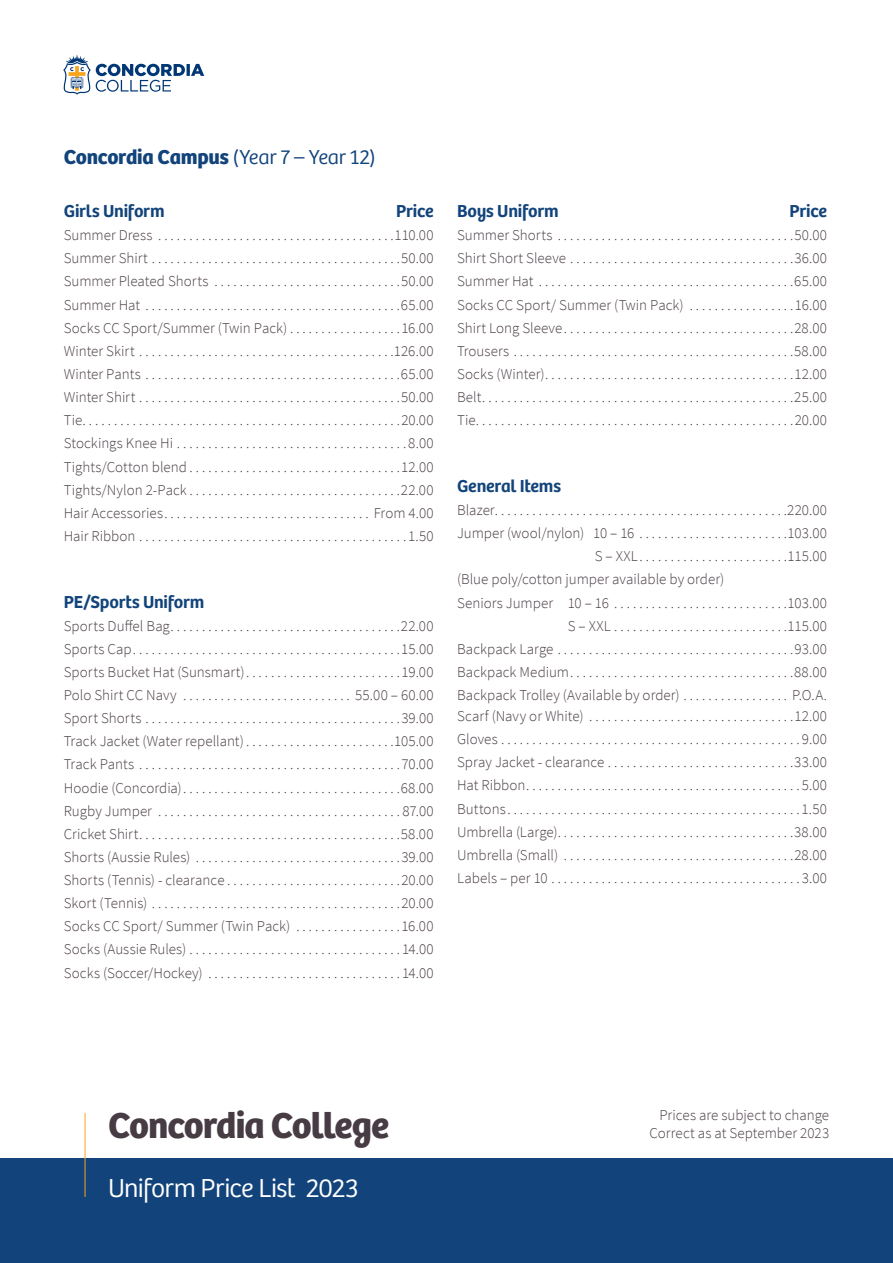
<style>
.page{position:relative;width:893px;height:1263px;background:#fff}
.page>*{position:absolute;margin:0;border:0;box-sizing:border-box;transform-origin:0 0}
.t1{font:700 37.5px "Bree";letter-spacing:-.03em;color:#483c44}
.t2{font:300 27px "Bree";letter-spacing:-.03em;color:#fff}
.t3{font:700 21px "Bree";letter-spacing:-.015em;color:#12447b}
.t4{font:600 18px "Bree";letter-spacing:-.01em;color:#12447b}
.Body{font:300 15px/18px "Source Sans Pro";color:#483c44;text-align:right}
.s1{font-weight:300}
</style>
<div class="page">
<div style="left:0;top:1158px;width:893px;height:105px;background:#12447b"></div>
<hr style="left:85px;top:1113px;width:1px;height:84px;background:#f9a51b">
<svg style="left:63px;top:55px;width:141px;height:40px"></svg>
<h1 class="t3" style="left:64px;top:140px;width:314px">Concordia Campus <span class="s1">(Year 7 – Year 12)</span></h1>
<h2 class="t4" style="left:64px;top:197px;width:102px">Girls Uniform</h2>
<h2 class="t4" style="left:396px;top:197px;width:39px">Price</h2>
<p class="Body" style="left:64px;top:226px;width:371px">Summer Dress . . . . . . . . . . . . . . . . . . . . . . . . . . . . . . . . . . . . . 110.00</p>
<p class="Body" style="left:64px;top:249px;width:371px">Summer Shirt . . . . . . . . . . . . . . . . . . . . . . . . . . . . . . . . . . . . . . . 50.00</p>
<p class="Body" style="left:64px;top:272px;width:371px">Summer Pleated Shorts . . . . . . . . . . . . . . . . . . . . . . . . . . . . . 50.00</p>
<p class="Body" style="left:64px;top:296px;width:371px">Summer Hat . . . . . . . . . . . . . . . . . . . . . . . . . . . . . . . . . . . . . . . . 65.00</p>
<p class="Body" style="left:64px;top:319px;width:371px">Socks CC Sport/Summer (Twin Pack) . . . . . . . . . . . . . . . . . 16.00</p>
<p class="Body" style="left:64px;top:342px;width:371px">Winter Skirt . . . . . . . . . . . . . . . . . . . . . . . . . . . . . . . . . . . . . . . . 126.00</p>
<p class="Body" style="left:64px;top:365px;width:371px">Winter Pants . . . . . . . . . . . . . . . . . . . . . . . . . . . . . . . . . . . . . . . . 65.00</p>
<p class="Body" style="left:64px;top:388px;width:371px">Winter Shirt . . . . . . . . . . . . . . . . . . . . . . . . . . . . . . . . . . . . . . . . . 50.00</p>
<p class="Body" style="left:64px;top:411px;width:371px">Tie . . . . . . . . . . . . . . . . . . . . . . . . . . . . . . . . . . . . . . . . . . . . . . . . . . 20.00</p>
<p class="Body" style="left:64px;top:434px;width:371px">Stockings Knee Hi . . . . . . . . . . . . . . . . . . . . . . . . . . . . . . . . . . . . 8.00</p>
<p class="Body" style="left:64px;top:457px;width:371px">Tights/Cotton blend . . . . . . . . . . . . . . . . . . . . . . . . . . . . . . . . . 12.00</p>
<p class="Body" style="left:64px;top:481px;width:371px">Tights/Nylon 2-Pack . . . . . . . . . . . . . . . . . . . . . . . . . . . . . . . . . 22.00</p>
<p class="Body" style="left:64px;top:504px;width:371px">Hair Accessories . . . . . . . . . . . . . . . . . . . . . . . . . . . . . . . . . From 4.00</p>
<p class="Body" style="left:64px;top:527px;width:371px">Hair Ribbon . . . . . . . . . . . . . . . . . . . . . . . . . . . . . . . . . . . . . . . . . . 1.50</p>
<h2 class="t4" style="left:64px;top:588px;width:142px">PE/Sports Uniform</h2>
<p class="Body" style="left:64px;top:617px;width:371px">Sports Duffel Bag . . . . . . . . . . . . . . . . . . . . . . . . . . . . . . . . . . . . 22.00</p>
<p class="Body" style="left:64px;top:640px;width:371px">Sports Cap . . . . . . . . . . . . . . . . . . . . . . . . . . . . . . . . . . . . . . . . . . 15.00</p>
<p class="Body" style="left:64px;top:663px;width:371px">Sports Bucket Hat (Sunsmart) . . . . . . . . . . . . . . . . . . . . . . . . 19.00</p>
<p class="Body" style="left:64px;top:686px;width:371px">Polo Shirt CC Navy . . . . . . . . . . . . . . . . . . . . . . . . . . . 55.00 – 60.00</p>
<p class="Body" style="left:64px;top:709px;width:371px">Sport Shorts . . . . . . . . . . . . . . . . . . . . . . . . . . . . . . . . . . . . . . . . 39.00</p>
<p class="Body" style="left:64px;top:732px;width:371px">Track Jacket (Water repellant) . . . . . . . . . . . . . . . . . . . . . . . 105.00</p>
<p class="Body" style="left:64px;top:755px;width:371px">Track Pants . . . . . . . . . . . . . . . . . . . . . . . . . . . . . . . . . . . . . . . . . 70.00</p>
<p class="Body" style="left:64px;top:779px;width:371px">Hoodie (Concordia) . . . . . . . . . . . . . . . . . . . . . . . . . . . . . . . . . . 68.00</p>
<p class="Body" style="left:64px;top:802px;width:371px">Rugby Jumper . . . . . . . . . . . . . . . . . . . . . . . . . . . . . . . . . . . . . . 87.00</p>
<p class="Body" style="left:64px;top:825px;width:371px">Cricket Shirt . . . . . . . . . . . . . . . . . . . . . . . . . . . . . . . . . . . . . . . . . 58.00</p>
<p class="Body" style="left:64px;top:848px;width:371px">Shorts (Aussie Rules) . . . . . . . . . . . . . . . . . . . . . . . . . . . . . . . . 39.00</p>
<p class="Body" style="left:64px;top:871px;width:371px">Shorts (Tennis) - clearance . . . . . . . . . . . . . . . . . . . . . . . . . . . 20.00</p>
<p class="Body" style="left:64px;top:894px;width:371px">Skort (Tennis) . . . . . . . . . . . . . . . . . . . . . . . . . . . . . . . . . . . . . . . 20.00</p>
<p class="Body" style="left:64px;top:917px;width:371px">Socks CC Sport/ Summer (Twin Pack) . . . . . . . . . . . . . . . . 16.00</p>
<p class="Body" style="left:64px;top:940px;width:371px">Socks (Aussie Rules) . . . . . . . . . . . . . . . . . . . . . . . . . . . . . . . . . 14.00</p>
<p class="Body" style="left:64px;top:964px;width:371px">Socks (Soccer/Hockey) . . . . . . . . . . . . . . . . . . . . . . . . . . . . . . 14.00</p>
<h2 class="t4" style="left:457px;top:197px;width:103px">Boys Uniform</h2>
<h2 class="t4" style="left:789px;top:197px;width:39px">Price</h2>
<p class="Body" style="left:457px;top:226px;width:371px">Summer Shorts . . . . . . . . . . . . . . . . . . . . . . . . . . . . . . . . . . . . . 50.00</p>
<p class="Body" style="left:457px;top:249px;width:371px">Shirt Short Sleeve . . . . . . . . . . . . . . . . . . . . . . . . . . . . . . . . . . . 36.00</p>
<p class="Body" style="left:457px;top:272px;width:371px">Summer Hat . . . . . . . . . . . . . . . . . . . . . . . . . . . . . . . . . . . . . . . . 65.00</p>
<p class="Body" style="left:457px;top:296px;width:371px">Socks CC Sport/ Summer (Twin Pack) . . . . . . . . . . . . . . . . 16.00</p>
<p class="Body" style="left:457px;top:319px;width:371px">Shirt Long Sleeve . . . . . . . . . . . . . . . . . . . . . . . . . . . . . . . . . . . . 28.00</p>
<p class="Body" style="left:457px;top:342px;width:371px">Trousers . . . . . . . . . . . . . . . . . . . . . . . . . . . . . . . . . . . . . . . . . . . . 58.00</p>
<p class="Body" style="left:457px;top:365px;width:371px">Socks (Winter) . . . . . . . . . . . . . . . . . . . . . . . . . . . . . . . . . . . . . . . 12.00</p>
<p class="Body" style="left:457px;top:388px;width:371px">Belt . . . . . . . . . . . . . . . . . . . . . . . . . . . . . . . . . . . . . . . . . . . . . . . . . 25.00</p>
<p class="Body" style="left:457px;top:411px;width:371px">Tie . . . . . . . . . . . . . . . . . . . . . . . . . . . . . . . . . . . . . . . . . . . . . . . . . . 20.00</p>
<h2 class="t4" style="left:457px;top:472px;width:105px">General Items</h2>
<p class="Body" style="left:457px;top:501px;width:371px">Blazer . . . . . . . . . . . . . . . . . . . . . . . . . . . . . . . . . . . . . . . . . . . . . . 220.00</p>
<p class="Body" style="left:457px;top:524px;width:371px">Jumper (wool/nylon) 10 – 16 . . . . . . . . . . . . . . . . . . . . . . . 103.00</p>
<p class="Body" style="left:595px;top:547px;width:234px">S – XXL . . . . . . . . . . . . . . . . . . . . . . . 115.00</p>
<p class="Body" style="left:457px;top:570px;width:269px">(Blue poly/cotton jumper available by order)</p>
<p class="Body" style="left:457px;top:593px;width:371px">Seniors Jumper 10 – 16 . . . . . . . . . . . . . . . . . . . . . . . . . . . 103.00</p>
<p class="Body" style="left:568px;top:617px;width:261px">S – XXL . . . . . . . . . . . . . . . . . . . . . . . . . . . 115.00</p>
<p class="Body" style="left:457px;top:640px;width:371px">Backpack Large . . . . . . . . . . . . . . . . . . . . . . . . . . . . . . . . . . . . . 93.00</p>
<p class="Body" style="left:457px;top:663px;width:371px">Backpack Medium . . . . . . . . . . . . . . . . . . . . . . . . . . . . . . . . . . . 88.00</p>
<p class="Body" style="left:457px;top:685px;width:371px;line-height:21px;text-align:left">Backpack Trolley (Available by order) . . . . . . . . . . . . . . . . . P.O.A.<br>Scarf (Navy or White) . . . . . . . . . . . . . . . . . . . . . . . . . . . . . . . . 12.00</p>
<p class="Body" style="left:457px;top:730px;width:371px">Gloves . . . . . . . . . . . . . . . . . . . . . . . . . . . . . . . . . . . . . . . . . . . . . . . 9.00</p>
<p class="Body" style="left:457px;top:753px;width:371px">Spray Jacket - clearance . . . . . . . . . . . . . . . . . . . . . . . . . . . . . 33.00</p>
<p class="Body" style="left:457px;top:776px;width:371px">Hat Ribbon . . . . . . . . . . . . . . . . . . . . . . . . . . . . . . . . . . . . . . . . . . . 5.00</p>
<p class="Body" style="left:457px;top:800px;width:371px">Buttons . . . . . . . . . . . . . . . . . . . . . . . . . . . . . . . . . . . . . . . . . . . . . . 1.50</p>
<p class="Body" style="left:457px;top:823px;width:371px">Umbrella (Large)......................................38.00</p>
<p class="Body" style="left:457px;top:846px;width:371px">Umbrella (Small) . . . . . . . . . . . . . . . . . . . . . . . . . . . . . . . . . . . . 28.00</p>
<p class="Body" style="left:457px;top:869px;width:371px">Labels – per 10 . . . . . . . . . . . . . . . . . . . . . . . . . . . . . . . . . . . . . . . 3.00</p>
<h1 class="t1" style="left:108px;top:1096px;width:282px">Concordia College</h1>
<h2 class="t2" style="left:108px;top:1168px;width:253px">Uniform Price List 2023</h2>
<p class="Body" style="left:649px;top:1106px;width:181px">Prices are subject to change<br>Correct as at September 2023</p>
</div>
